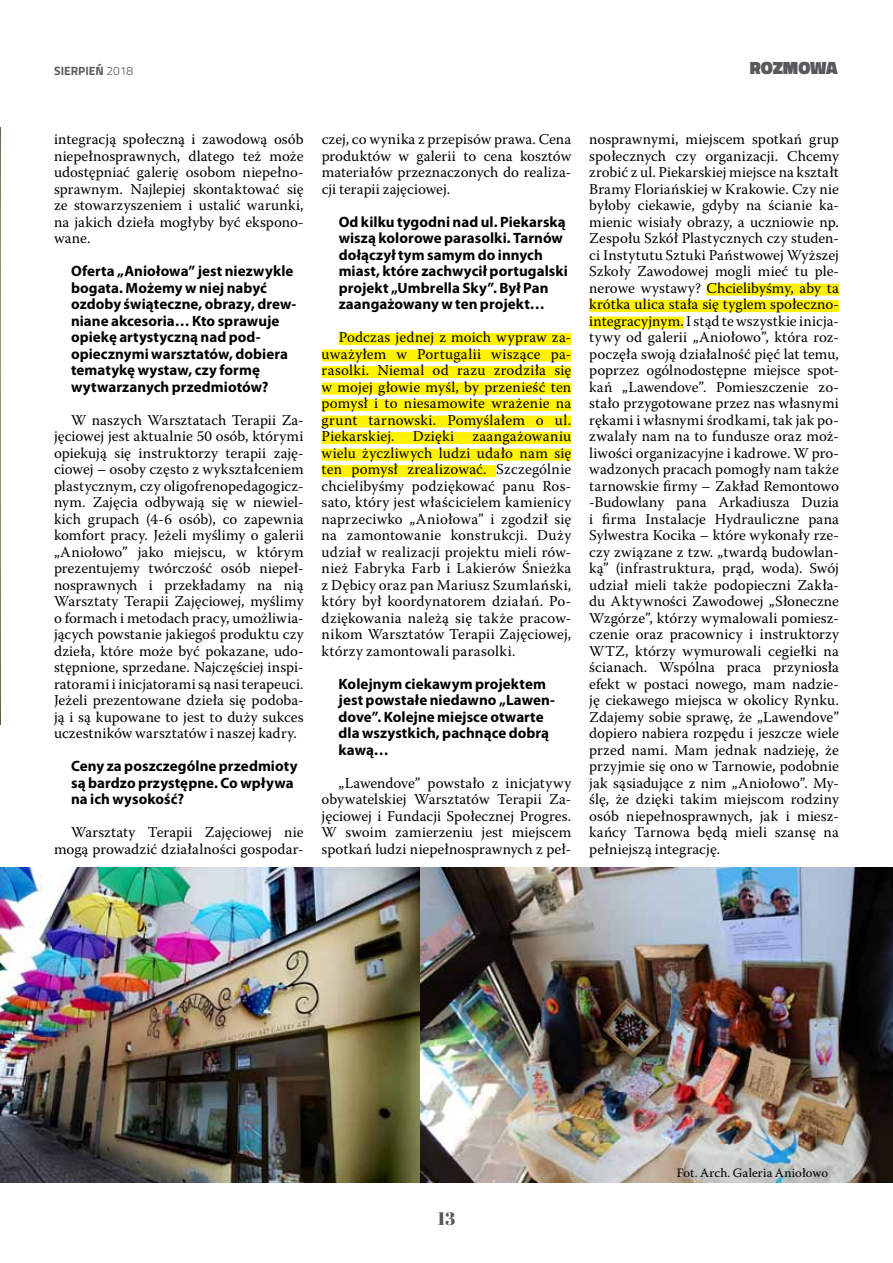
<style>
.page{position:relative;width:893px;height:1263px;background:#fff}
.page>*{position:absolute;margin:0;border:0;box-sizing:border-box;transform-origin:0 0}
.t1{font:900 18px "Titillium";letter-spacing:-.01em;color:#58595b}
.t2{font:18px "Abril Fatface";color:#58595b}
.t3{font:15px/16.5px "Warnock Pro";letter-spacing:.005em;color:#000;text-align:justify}
.t4{font:700 15px/16.5px "Myriad Pro";letter-spacing:.005em;color:#000}
.t5{font:12.75px "Warnock Pro";letter-spacing:.005em;color:#000}
.t6{font:700 12px "Titillium";color:#58595b}
.s1{font-weight:300}
</style>
<div class="page">
<img style="left:0;top:128px;width:1px;height:596px">
<div style="left:339px;top:333px;width:232px;height:12px;background:#fff200"></div>
<div style="left:322px;top:350px;width:249px;height:12px;background:#fff200"></div>
<div style="left:322px;top:366px;width:249px;height:12px;background:#fff200"></div>
<div style="left:322px;top:383px;width:249px;height:12px;background:#fff200"></div>
<div style="left:322px;top:399px;width:249px;height:12px;background:#fff200"></div>
<div style="left:322px;top:416px;width:249px;height:12px;background:#fff200"></div>
<div style="left:322px;top:432px;width:249px;height:12px;background:#fff200"></div>
<div style="left:322px;top:449px;width:249px;height:12px;background:#fff200"></div>
<div style="left:322px;top:465px;width:174px;height:12px;background:#fff200"></div>
<div style="left:707px;top:284px;width:132px;height:12px;background:#fff200"></div>
<div style="left:589px;top:300px;width:250px;height:12px;background:#fff200"></div>
<div style="left:589px;top:317px;width:95px;height:12px;background:#fff200"></div>
<img style="left:1px;top:867px;width:892px;height:315px">
<p class="t6" style="left:54px;top:62px;width:81px">SIERPIEŃ <span class="s1">2018</span></p>
<p class="t1" style="left:750px;top:55px;width:90px">ROZMOWA</p>
<p class="t3" style="left:54px;top:131px;width:251px">integracją społeczną i zawodową osób niepełnosprawnych, dlatego też może udostępniać galerię osobom niepełno&shy;sprawnym. Najlepiej skontaktować się ze stowarzyszeniem i ustalić warunki, na jakich dzieła mogłyby być ekspono&shy;wane.</p>
<p class="t4" style="left:71px;top:262px;width:227px">Oferta „Aniołowa” jest niezwykle bogata. Możemy w niej nabyć ozdoby świąteczne, obrazy, drew&shy;niane akcesoria… Kto sprawuje opiekę artystyczną nad pod&shy;opiecznymi warsztatów, dobiera tematykę wystaw, czy formę wytwarzanych przedmiotów?</p>
<p class="t3" style="left:54px;top:411px;width:251px;text-indent:17px">W naszych Warsztatach Terapii Za&shy;jęciowej jest aktualnie 50 osób, którymi opiekują się instruktorzy terapii zaję&shy;ciowej – osoby często z wykształceniem plastycznym, czy oligofrenopedagogicz&shy;nym. Zajęcia odbywają się w niewiel&shy;kich grupach (4-6 osób), co zapewnia komfort pracy. Jeżeli myślimy o galerii „Aniołowo” jako miejscu, w którym prezentujemy twórczość osób niepeł&shy;nosprawnych i przekładamy na nią Warsztaty Terapii Zajęciowej, myślimy o formach i metodach pracy, umożliwia&shy;jących powstanie jakiegoś produktu czy dzieła, które może być pokazane, udo&shy;stępnione, sprzedane. Najczęściej inspi&shy;ratorami i inicjatorami są nasi terapeuci.<br>Jeżeli prezentowane dzieła się podoba&shy;ją i są kupowane to jest to duży sukces uczestników warsztatów i naszej kadry.</p>
<p class="t4" style="left:71px;top:757px;width:228px">Ceny za poszczególne przedmioty są bardzo przystępne. Co wpływa na ich wysokość?</p>
<p class="t3" style="left:54px;top:824px;width:251px;text-align:right">Warsztaty Terapii Zajęciowej nie mogą prowadzić działalności gospodar-</p>
<p class="t3" style="left:322px;top:131px;width:251px">czej, co wynika z przepisów prawa. Cena produktów w galerii to cena kosztów materiałów przeznaczonych do realiza&shy;cji terapii zajęciowej.</p>
<p class="t4" style="left:339px;top:213px;width:231px">Od kilku tygodni nad ul. Piekarską wiszą kolorowe parasolki. Tarnów dołączył tym samym do innych miast, które zachwycił portugalski projekt „Umbrella Sky”. Był Pan zaangażowany w ten projekt…</p>
<p class="t3" style="left:322px;top:329px;width:251px;text-indent:17px">Podczas jednej z moich wypraw za&shy;uważyłem w Portugalii wiszące pa&shy;rasolki. Niemal od razu zrodziła się w mojej głowie myśl, by przenieść ten pomysł i to niesamowite wrażenie na grunt tarnowski. Pomyślałem o ul.<br>Piekarskiej. Dzięki zaangażowaniu wielu życzliwych ludzi udało nam się ten pomysł zrealizować. Szczególnie chcielibyśmy podziękować panu Ros&shy;sato, który jest właścicielem kamienicy naprzeciwko „Aniołowa” i zgodził się na zamontowanie konstrukcji. Duży udział w realizacji projektu mieli rów&shy;nież Fabryka Farb i Lakierów Śnieżka z Dębicy oraz pan Mariusz Szumlański, który był koordynatorem działań. Po&shy;dziękowania należą się także pracow&shy;nikom Warsztatów Terapii Zajęciowej, którzy zamontowali parasolki.</p>
<p class="t4" style="left:339px;top:675px;width:218px">Kolejnym ciekawym projektem jest powstałe niedawno „Lawen&shy;dove”. Kolejne miejsce otwarte dla wszystkich, pachnące dobrą kawą…</p>
<p class="t3" style="left:322px;top:774px;width:251px;text-indent:17px">„Lawendove” powstało z inicjatywy obywatelskiej Warsztatów Terapii Za&shy;jęciowej i Fundacji Społecznej Progres.<br>W swoim zamierzeniu jest miejscem spotkań ludzi niepełnosprawnych z peł-</p>
<p class="t3" style="left:589px;top:131px;width:251px">nosprawnymi, miejscem spotkań grup społecznych czy organizacji. Chcemy zrobić z ul. Piekarskiej miejsce na kształt Bramy Floriańskiej w Krakowie. Czy nie byłoby ciekawie, gdyby na ścianie ka&shy;mienic wisiały obrazy, a uczniowie np.<br>Zespołu Szkół Plastycznych czy studen&shy;ci Instytutu Sztuki Państwowej Wyższej Szkoły Zawodowej mogli mieć tu ple&shy;nerowe wystawy? Chcielibyśmy, aby ta krótka ulica stała się tyglem społeczno&shy;integracyjnym. I stąd te wszystkie inicja&shy;tywy od galerii „Aniołowo”, która roz&shy;poczęła swoją działalność pięć lat temu, poprzez ogólnodostępne miejsce spot&shy;kań „Lawendove”. Pomieszczenie zo&shy;stało przygotowane przez nas własnymi rękami i własnymi środkami, tak jak po&shy;zwalały nam na to fundusze oraz moż&shy;liwości organizacyjne i kadrowe. W pro&shy;wadzonych pracach pomogły nam także tarnowskie firmy – Zakład Remontowo -Budowlany pana Arkadiusza Duzia i firma Instalacje Hydrauliczne pana Sylwestra Kocika – które wykonały rze&shy;czy związane z tzw. „twardą budowlan&shy;ką” (infrastruktura, prąd, woda). Swój udział mieli także podopieczni Zakła&shy;du Aktywności Zawodowej „Słoneczne Wzgórze”, którzy wymalowali pomiesz&shy;czenie oraz pracownicy i instruktorzy WTZ, którzy wymurowali cegiełki na ścianach. Wspólna praca przyniosła efekt w postaci nowego, mam nadzie&shy;ję ciekawego miejsca w okolicy Rynku.<br>Zdajemy sobie sprawę, że „Lawendove” dopiero nabiera rozpędu i jeszcze wiele przed nami. Mam jednak nadzieję, że przyjmie się ono w Tarnowie, podobnie jak sąsiadujące z nim „Aniołowo”. My&shy;ślę, że dzięki takim miejscom rodziny osób niepełnosprawnych, jak i miesz&shy;kańcy Tarnowa będą mieli szansę na pełniejszą integrację.</p>
<p class="t2" style="left:437px;top:1206px;width:19px">13</p>
<p class="t5" style="left:677px;top:1165px;width:153px">Fot. Arch. Galeria Aniołowo</p>
</div>
